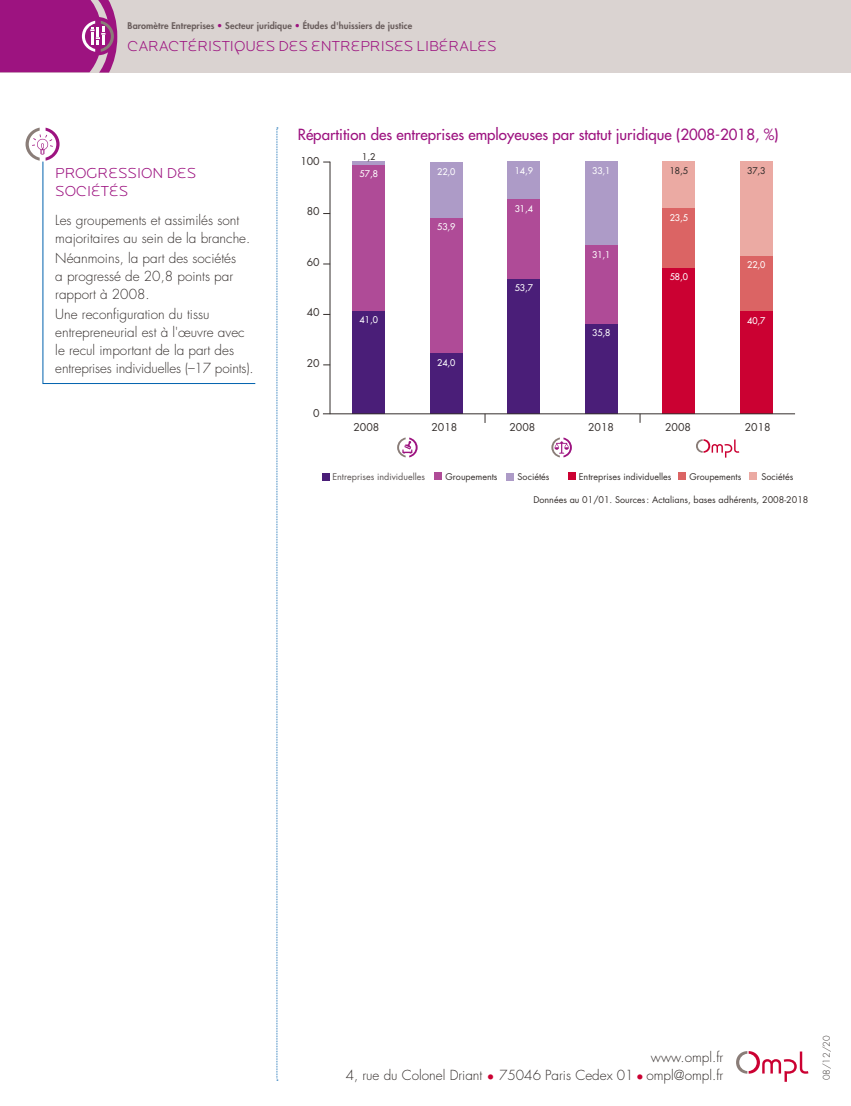
<style>
.page{position:relative;width:851px;height:1106px;background:#fff}
.page>*{position:absolute;margin:0;border:0;box-sizing:border-box;transform-origin:0 0}
.BAROMETRE_ss-titre{font:500 15px "Futura Std";color:#9d1380}
.HORS_TEXTE_titre{font:300 15px/18px "Locator Display";color:#9d1380}
.HORS_TEXTE_texte{font:300 13.5px/18px "Futura Std";color:#352f2d}
.t1{font:10.5px "Futura Std";color:#352f2d}
.titre_tab_graph{font:9px "Futura Std";color:#352f2d}
.t2{font:800 9px "Futura Std";letter-spacing:.01em;color:#6a5e5d}
.t3{font:500 9px "Futura Std";color:#fff}
.t4{font:9px "Futura Std";color:#5c5554}
.t5{font:500 9px "Futura Std";color:#352f2d}
.t6{font:300 9px "Futura Std";color:#352f2d}
.s1{color:#9d1380}
.s2{color:#cb0132}
</style>
<div class="page">
<div style="left:0;top:0;width:850px;height:72px;background:#dad3d1"></div>
<svg style="left:0;top:0;width:117px;height:73px;background:#a32889"></svg>
<svg style="left:276px;top:128px;width:2px;height:952px;background:#c4daeb"></svg>
<div style="left:352px;top:310px;width:33px;height:104px;background:#4a1e78"></div>
<div style="left:430px;top:353px;width:32px;height:61px;background:#4a1e78"></div>
<div style="left:507px;top:278px;width:33px;height:136px;background:#4a1e78"></div>
<div style="left:585px;top:323px;width:32px;height:91px;background:#4a1e78"></div>
<div style="left:662px;top:267px;width:33px;height:147px;background:#cb0132"></div>
<div style="left:740px;top:311px;width:32px;height:103px;background:#cb0132"></div>
<div style="left:352px;top:165px;width:33px;height:145px;background:#af4b97"></div>
<div style="left:430px;top:217px;width:32px;height:136px;background:#af4b97"></div>
<div style="left:507px;top:199px;width:33px;height:79px;background:#af4b97"></div>
<div style="left:585px;top:245px;width:32px;height:78px;background:#af4b97"></div>
<div style="left:662px;top:208px;width:33px;height:59px;background:#db6464"></div>
<div style="left:740px;top:256px;width:32px;height:55px;background:#db6464"></div>
<hr style="left:352px;top:162px;width:33px;height:3px;background:#ad9bc7">
<div style="left:430px;top:162px;width:32px;height:55px;background:#ad9bc7"></div>
<div style="left:507px;top:162px;width:33px;height:37px;background:#ad9bc7"></div>
<div style="left:585px;top:162px;width:32px;height:83px;background:#ad9bc7"></div>
<div style="left:662px;top:162px;width:33px;height:46px;background:#ebaaa3"></div>
<div style="left:740px;top:162px;width:32px;height:94px;background:#ebaaa3"></div>
<hr style="left:330px;top:413px;width:464px;height:1px;background:#352f2d">
<hr style="left:330px;top:162px;width:1px;height:252px;background:#352f2d">
<svg style="left:696px;top:439px;width:43px;height:18px"></svg>
<svg style="left:397px;top:437px;width:20px;height:20px"></svg>
<svg style="left:551px;top:437px;width:20px;height:20px"></svg>
<div style="left:749px;top:473px;width:7px;height:7px;background:#ebaaa3"></div>
<div style="left:678px;top:473px;width:7px;height:7px;background:#db6464"></div>
<div style="left:568px;top:473px;width:8px;height:7px;background:#cb0132"></div>
<div style="left:506px;top:473px;width:7px;height:7px;background:#ad9bc7"></div>
<div style="left:434px;top:473px;width:8px;height:7px;background:#af4b97"></div>
<div style="left:322px;top:473px;width:7px;height:7px;background:#4a1e78"></div>
<svg style="left:42px;top:161px;width:214px;height:223px"></svg>
<svg style="left:26px;top:128px;width:34px;height:33px"></svg>
<svg style="left:736px;top:1051px;width:72px;height:30px"></svg>
<p class="t2" style="left:128px;top:20px;width:286px">Baromètre Entreprises <span class="s1">•</span> Secteur juridique <span class="s1">•</span> Études d'huissiers de justice</p>
<p class="HORS_TEXTE_titre" style="left:128px;top:37px;width:370px">CARACTÉRISTIQUES DES ENTREPRISES LIBÉRALES</p>
<p class="BAROMETRE_ss-titre" style="left:298px;top:125px;width:482px">Répartition des entreprises employeuses par statut juridique (2008-2018, %)</p>
<p class="HORS_TEXTE_titre" style="left:55px;top:163px;width:142px">PROGRESSION DES<br>SOCIÉTÉS</p>
<p class="HORS_TEXTE_texte" style="left:55px;top:211px;width:196px">Les groupements et assimilés sont majoritaires au sein de la branche.</p>
<p class="HORS_TEXTE_texte" style="left:55px;top:249px;width:182px">Néanmoins, la part des sociétés a progressé de 20,8 points par rapport à 2008.</p>
<p class="HORS_TEXTE_texte" style="left:55px;top:305px;width:200px">Une reconfiguration du tissu entrepreneurial est à l'œuvre avec le recul important de la part des entreprises individuelles (–17 points).</p>
<p class="t1" style="left:300px;top:154px;width:21px">100</p>
<p class="t5" style="left:362px;top:151px;width:15px">1,2</p>
<p class="t3" style="left:359px;top:168px;width:20px">57,8</p>
<p class="t3" style="left:437px;top:166px;width:20px">22,0</p>
<p class="t3" style="left:514px;top:165px;width:20px">14,9</p>
<p class="t3" style="left:592px;top:165px;width:20px">33,1</p>
<p class="t5" style="left:669px;top:165px;width:20px">18,5</p>
<p class="t5" style="left:747px;top:165px;width:20px">37,3</p>
<p class="t1" style="left:307px;top:205px;width:14px">80</p>
<p class="t3" style="left:437px;top:221px;width:20px">53,9</p>
<p class="t3" style="left:514px;top:203px;width:20px">31,4</p>
<p class="t3" style="left:669px;top:212px;width:20px">23,5</p>
<p class="t1" style="left:307px;top:255px;width:14px">60</p>
<p class="t3" style="left:592px;top:249px;width:20px">31,1</p>
<p class="t3" style="left:747px;top:259px;width:20px">22,0</p>
<p class="t3" style="left:669px;top:271px;width:20px">58,0</p>
<p class="t3" style="left:514px;top:282px;width:20px">53,7</p>
<p class="t1" style="left:307px;top:306px;width:14px">40</p>
<p class="t3" style="left:359px;top:314px;width:20px">41,0</p>
<p class="t3" style="left:747px;top:315px;width:20px">40,7</p>
<p class="t3" style="left:592px;top:327px;width:20px">35,8</p>
<p class="t1" style="left:307px;top:356px;width:14px">20</p>
<p class="t3" style="left:437px;top:357px;width:20px">24,0</p>
<p class="t1" style="left:313px;top:406px;width:8px">0</p>
<p class="t1" style="left:353px;top:420px;width:27px">2008</p>
<p class="t1" style="left:431px;top:420px;width:27px">2018</p>
<p class="t1" style="left:509px;top:420px;width:27px">2008</p>
<p class="t1" style="left:588px;top:420px;width:27px">2018</p>
<p class="t1" style="left:665px;top:420px;width:27px">2008</p>
<p class="t1" style="left:744px;top:420px;width:27px">2018</p>
<p class="t4" style="left:332px;top:471px;width:94px">Entreprises individuelles</p>
<p class="titre_tab_graph" style="left:445px;top:470px;width:54px">Groupements</p>
<p class="titre_tab_graph" style="left:517px;top:471px;width:33px">Sociétés</p>
<p class="titre_tab_graph" style="left:578px;top:470px;width:94px">Entreprises individuelles</p>
<p class="titre_tab_graph" style="left:689px;top:470px;width:54px">Groupements</p>
<p class="titre_tab_graph" style="left:761px;top:471px;width:33px">Sociétés</p>
<p class="titre_tab_graph" style="left:533px;top:493px;width:276px">Données au 01/01. Sources: Actalians, bases adhérents, 2008-2018</p>
<p class="HORS_TEXTE_texte" style="left:650px;top:1048px;width:74px">www.ompl.fr</p>
<p class="HORS_TEXTE_texte" style="left:346px;top:1066px;width:379px">4, rue du Colonel Driant <span class="s2">•</span> 75046 Paris Cedex 01 <span class="s2">•</span> ompl@ompl.fr</p>
<p class="t6" style="left:820px;top:1080px;width:46px;rotate:-90deg">08/12/20</p>
</div>
